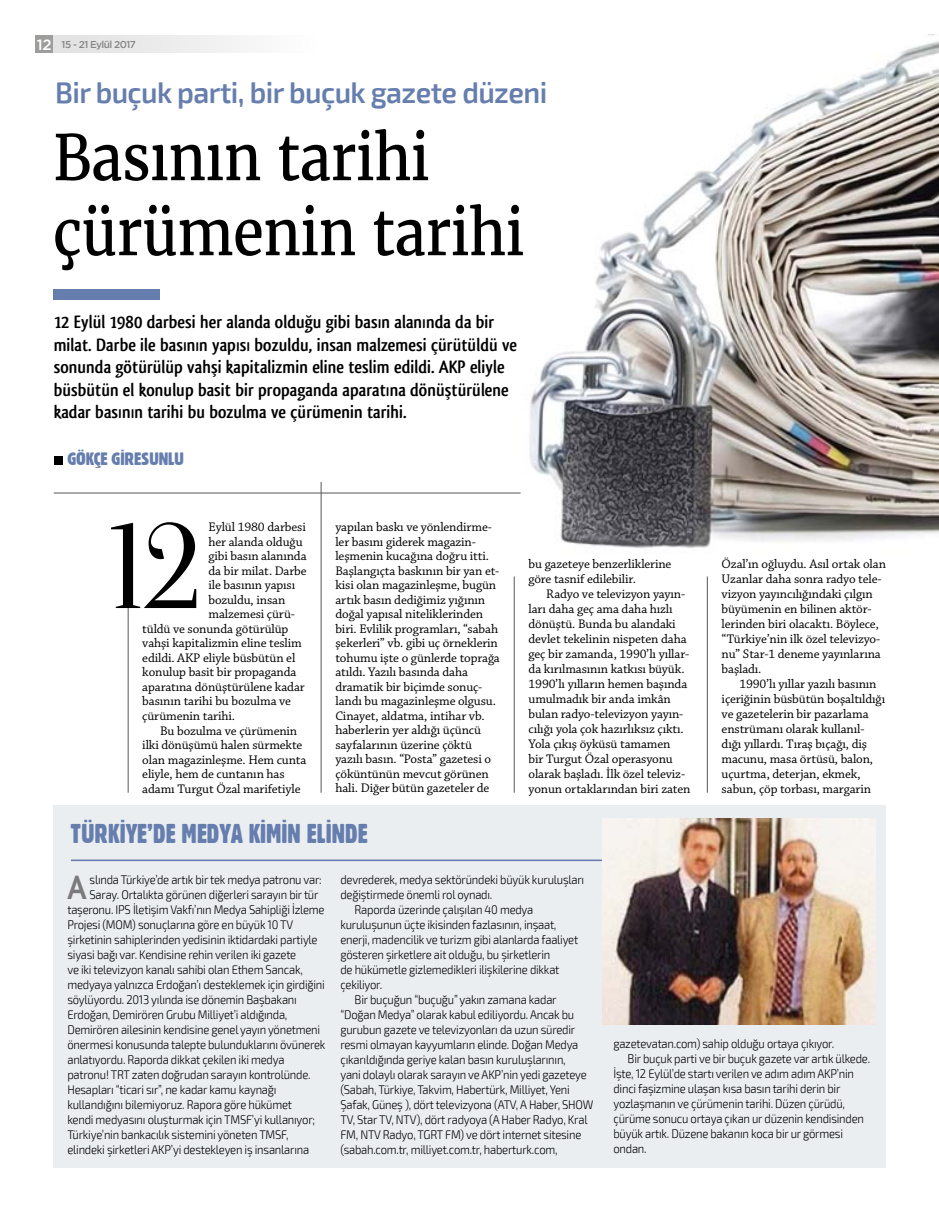
<style>
.page{position:relative;width:939px;height:1205px;background:#fff}
.page>*{position:absolute;margin:0;border:0;box-sizing:border-box;transform-origin:0 0}
.t1{font:119.25px "Oranienbaum";color:#000}
.t2{font:62.5px/75px "Merriweather";letter-spacing:-.01em;color:#000;scale:.9 1}
.t3{font:700 35.25px "Bliss";color:#7c7b7b;scale:.9 1}
.t4{font:600 30px "Exo 2";letter-spacing:-.02em;color:#667eae;scale:.95 1}
.t5{font:26.5px "Gothic 821 Condensed BT";color:#667eae}
.t6{font:700 18.75px/22.5px "Qlassik";color:#000}
.t7{font:17.5px "Gothic 821 Condensed BT";letter-spacing:-.01em;color:#667eae;scale:1.1 1}
.t8{font:13.12px/15px "Chaparral Pro";letter-spacing:-.01em;color:#000}
.t9{font:300 12.5px "Exo 2";letter-spacing:-.02em;color:#000;scale:.9 1}
.t10{font:500 10px "Gotham";letter-spacing:-.06em;color:#878787}
.s1{font-size:15px;color:#fff}
</style>
<div class="page">
<img style="left:434px;top:35px;width:505px;height:514px">
<hr style="left:128px;top:607px;width:1px;height:186px;background:#575756">
<hr style="left:54px;top:493px;width:467px;height:1px;background:#575756">
<div style="left:54px;top:456px;width:8px;height:9px;background:#000"></div>
<div style="left:54px;top:289px;width:106px;height:11px;background:#667eae"></div>
<hr style="left:321px;top:482px;width:1px;height:311px;background:#575756">
<hr style="left:514px;top:576px;width:1px;height:217px;background:#575756">
<hr style="left:707px;top:576px;width:1px;height:217px;background:#575756">
<div style="left:53px;top:805px;width:833px;height:363px;background:#ebeef1"></div>
<hr style="left:71px;top:859px;width:797px;height:2px;background:#667eae">
<img style="left:602px;top:819px;width:273px;height:206px">
<div style="left:53px;top:35px;width:262px;height:18px;background:linear-gradient(to right,#e0e0e0,#fdfdfd)"></div>
<div style="left:35px;top:35px;width:18px;height:18px;background:#9d9d9c"></div>
<p class="t10" style="left:37px;top:39px;width:101px"><span class="s1">12</span> 15 - 21 Eylül 2017</p>
<h3 class="t4" style="left:55px;top:75px;width:520px">Bir buçuk parti, bir buçuk gazete düzeni</h3>
<h2 class="t2" style="left:53px;top:119px;width:525px">Basının tarihi çürümenin tarihi</h2>
<p class="t6" style="left:54px;top:311px;width:465px">12 Eylül 1980 darbesi her alanda olduğu gibi basın alanında da bir milat. Darbe ile basının yapısı bozuldu, insan malzemesi çürütüldü ve sonunda götürülüp vahşi kapitalizmin eline teslim edildi. AKP eliyle büsbütün el konulup basit bir propaganda aparatına dönüştürülene kadar basının tarihi bu bozulma ve çürümenin tarihi.</p>
<h3 class="t7" style="left:67px;top:448px;width:107px">GÖKÇE GIRESUNLU</h3>
<p class="t8" style="left:208px;top:520px;width:99px">Eylül 1980 darbesi</p>
<p class="t8" style="left:208px;top:535px;width:96px">her alanda olduğu</p>
<p class="t8" style="left:208px;top:549px;width:100px">gibi basın alanında</p>
<p class="t8" style="left:208px;top:564px;width:100px">da bir milat. Darbe</p>
<p class="t8" style="left:208px;top:578px;width:88px">ile basının yapısı</p>
<p class="t8" style="left:208px;top:593px;width:78px">bozuldu, insan</p>
<p class="t8" style="left:208px;top:607px;width:88px">malzemesi çürü-</p>
<p class="t8" style="left:142px;top:622px;width:148px">tüldü ve sonunda götürülüp</p>
<p class="t8" style="left:142px;top:636px;width:161px">vahşi kapitalizmin eline teslim</p>
<p class="t8" style="left:142px;top:651px;width:155px">edildi. AKP eliyle büsbütün el</p>
<p class="t8" style="left:142px;top:665px;width:156px">konulup basit bir propaganda</p>
<p class="t8" style="left:142px;top:680px;width:164px">aparatına dönüştürülene kadar</p>
<p class="t8" style="left:142px;top:694px;width:150px">basının tarihi bu bozulma ve</p>
<p class="t8" style="left:142px;top:709px;width:94px">çürümenin tarihi.</p>
<p class="t8" style="left:160px;top:723px;width:139px">Bu bozulma ve çürümenin</p>
<p class="t8" style="left:142px;top:738px;width:162px">ilki dönüşümü halen sürmekte</p>
<p class="t8" style="left:142px;top:752px;width:166px">olan magazinleşme. Hem cunta</p>
<p class="t8" style="left:142px;top:767px;width:144px">eliyle, hem de cuntanın has</p>
<p class="t8" style="left:142px;top:781px;width:160px">adamı Turgut Özal marifetiyle</p>
<h1 class="t1" style="left:110px;top:501px;width:93px">12</h1>
<p class="t8" style="left:335px;top:520px;width:166px;line-height:14.5px">yapılan baskı ve yönlendirme&shy;ler basını giderek magazin&shy;leşmenin kucağına doğru itti.<br>Başlangıçta baskının bir yan et&shy;kisi olan magazinleşme, bugün artık basın dediğimiz yığının doğal yapısal niteliklerinden biri. Evlilik programları, “sabah şekerleri” vb. gibi uç örneklerin tohumu işte o günlerde toprağa atıldı. Yazılı basında daha dramatik bir biçimde sonuç&shy;landı bu magazinleşme olgusu.<br>Cinayet, aldatma, intihar vb. haberlerin yer aldığı üçüncü sayfalarının üzerine çöktü yazılı basın. “Posta” gazetesi o çöküntünün mevcut görünen hali. Diğer bütün gazeteler de</p>
<p class="t8" style="left:529px;top:557px;width:144px">bu gazeteye benzerliklerine göre tasnif edilebilir.</p>
<p class="t8" style="left:529px;top:587px;width:163px;text-indent:18px">Radyo ve televizyon yayın&shy;ları daha geç ama daha hızlı dönüştü. Bunda bu alandaki devlet tekelinin nispeten daha geç bir zamanda, 1990’lı yıllar&shy;da kırılmasının katkısı büyük.<br>1990’lı yılların hemen başında umulmadık bir anda imkân bulan radyo-televizyon yayın&shy;cılığı yola çok hazırlıksız çıktı.<br>Yola çıkış öyküsü tamamen<br>bir Turgut Özal operasyonu olarak başladı. İlk özel televiz&shy;yonun ortaklarından biri zaten</p>
<p class="t8" style="left:722px;top:557px;width:166px">Özal’ın oğluydu. Asıl ortak olan<br>Uzanlar daha sonra radyo tele&shy;vizyon yayıncılığındaki çılgın büyümenin en bilinen aktör&shy;lerinden biri olacaktı. Böylece, “Türkiye’nin ilk özel televizyo&shy;nu” Star-1 deneme yayınlarına başladı.</p>
<p class="t8" style="left:722px;top:677px;width:165px;text-indent:18px">1990’lı yıllar yazılı basının içeriğinin büsbütün boşaltıldığı ve gazetelerin bir pazarlama enstrümanı olarak kullanıl&shy;dığı yıllardı. Tıraş bıçağı, diş macunu, masa örtüsü, balon, uçurtma, deterjan, ekmek, sabun, çöp torbası, margarin</p>
<h3 class="t5" style="left:71px;top:818px;width:298px">TÜRKİYE’DE MEDYA KİMİN ELİNDE</h3>
<h3 class="t3" style="left:67px;top:869px;width:24px">A</h3>
<p class="t9" style="left:90px;top:872px;width:260px">slında Türkiye’de artık bir tek medya patronu var:</p>
<p class="t9" style="left:340px;top:872px;width:272px">devrederek, medya sektöründeki büyük kuruluşları</p>
<p class="t9" style="left:340px;top:887px;width:170px">değiştirmede önemli rol oynadı.</p>
<p class="t9" style="left:355px;top:902px;width:200px">Raporda üzerinde çalışılan 40 medya</p>
<p class="t9" style="left:340px;top:917px;width:241px">kuruluşunun üçte ikisinden fazlasının, inşaat,</p>
<p class="t9" style="left:340px;top:932px;width:266px">enerji, madencilik ve turizm gibi alanlarda faaliyet</p>
<p class="t9" style="left:340px;top:947px;width:235px">gösteren şirketlere ait olduğu, bu şirketlerin</p>
<p class="t9" style="left:340px;top:962px;width:245px">de hükümetle gizlemedikleri ilişkilerine dikkat</p>
<p class="t9" style="left:340px;top:977px;width:48px">çekiliyor.</p>
<p class="t9" style="left:355px;top:992px;width:226px">Bir buçuğun “buçuğu” yakın zamana kadar</p>
<p class="t9" style="left:340px;top:1007px;width:261px">“Doğan Medya” olarak kabul ediliyordu. Ancak bu</p>
<p class="t9" style="left:340px;top:1022px;width:262px">gurubun gazete ve televizyonları da uzun süredir</p>
<p class="t9" style="left:340px;top:1037px;width:266px">resmi olmayan kayyumların elinde. Doğan Medya</p>
<p class="t9" style="left:340px;top:1052px;width:252px">çıkarıldığında geriye kalan basın kuruluşlarının,</p>
<p class="t9" style="left:340px;top:1067px;width:275px">yani dolaylı olarak sarayın ve AKP’nin yedi gazeteye</p>
<p class="t9" style="left:340px;top:1082px;width:256px">(Sabah, Türkiye, Takvim, Habertürk, Milliyet, Yeni</p>
<p class="t9" style="left:340px;top:1097px;width:283px">Şafak, Güneş ), dört televizyona (ATV, A Haber, SHOW</p>
<p class="t9" style="left:340px;top:1112px;width:276px">TV, Star TV, NTV), dört radyoya (A Haber Radyo, Kral</p>
<p class="t9" style="left:340px;top:1127px;width:269px">FM, NTV Radyo, TGRT FM) ve dört internet sitesine</p>
<p class="t9" style="left:340px;top:1142px;width:243px">(sabah.com.tr, milliyet.com.tr, haberturk.com,</p>
<p class="t9" style="left:90px;top:887px;width:256px">Saray. Ortalıkta görünen diğerleri sarayın bir tür</p>
<p class="t9" style="left:67px;top:902px;width:287px">taşeronu. IPS İletişim Vakfı’nın Medya Sahipliği İzleme</p>
<p class="t9" style="left:67px;top:917px;width:252px">Projesi (MOM) sonuçlarına göre en büyük 10 TV</p>
<p class="t9" style="left:67px;top:932px;width:280px">şirketinin sahiplerinden yedisinin iktidardaki partiyle</p>
<p class="t9" style="left:67px;top:947px;width:256px">siyasi bağı var. Kendisine rehin verilen iki gazete</p>
<p class="t9" style="left:67px;top:962px;width:263px">ve iki televizyon kanalı sahibi olan Ethem Sancak,</p>
<p class="t9" style="left:67px;top:977px;width:288px">medyaya yalnızca Erdoğan’ı desteklemek için girdiğini</p>
<p class="t9" style="left:67px;top:992px;width:256px">söylüyordu. 2013 yılında ise dönemin Başbakanı</p>
<p class="t9" style="left:67px;top:1007px;width:246px">Erdoğan, Demirören Grubu Milliyet’i aldığında,</p>
<p class="t9" style="left:67px;top:1022px;width:282px">Demirören ailesinin kendisine genel yayın yönetmeni</p>
<p class="t9" style="left:67px;top:1037px;width:288px">önermesi konusunda talepte bulunduklarını övünerek</p>
<p class="t9" style="left:67px;top:1052px;width:243px">anlatıyordu. Raporda dikkat çekilen iki medya</p>
<p class="t9" style="left:67px;top:1067px;width:272px">patronu! TRT zaten doğrudan sarayın kontrolünde.</p>
<p class="t9" style="left:67px;top:1082px;width:234px">Hesapları “ticari sır”, ne kadar kamu kaynağı</p>
<p class="t9" style="left:67px;top:1097px;width:251px">kullandığını bilemiyoruz. Rapora göre hükümet</p>
<p class="t9" style="left:67px;top:1112px;width:277px">kendi medyasını oluşturmak için TMSF’yi kullanıyor;</p>
<p class="t9" style="left:67px;top:1127px;width:247px">Türkiye’nin bankacılık sistemini yöneten TMSF,</p>
<p class="t9" style="left:67px;top:1142px;width:270px">elindeki şirketleri AKP’yi destekleyen iş insanlarına</p>
<p class="t9" style="left:613px;top:1036px;width:247px">gazetevatan.com) sahip olduğu ortaya çıkıyor.</p>
<p class="t9" style="left:628px;top:1051px;width:271px">Bir buçuk parti ve bir buçuk gazete var artık ülkede.</p>
<p class="t9" style="left:613px;top:1066px;width:269px">İşte, 12 Eylül’de startı verilen ve adım adım AKP’nin</p>
<p class="t9" style="left:613px;top:1081px;width:254px">dinci faşizmine ulaşan kısa basın tarihi derin bir</p>
<p class="t9" style="left:613px;top:1096px;width:259px">yozlaşmanın ve çürümenin tarihi. Düzen çürüdü,</p>
<p class="t9" style="left:613px;top:1111px;width:280px">çürüme sonucu ortaya çıkan ur düzenin kendisinden</p>
<p class="t9" style="left:613px;top:1126px;width:257px">büyük artık. Düzene bakanın koca bir ur görmesi</p>
<p class="t9" style="left:613px;top:1141px;width:38px">ondan.</p>
</div>
